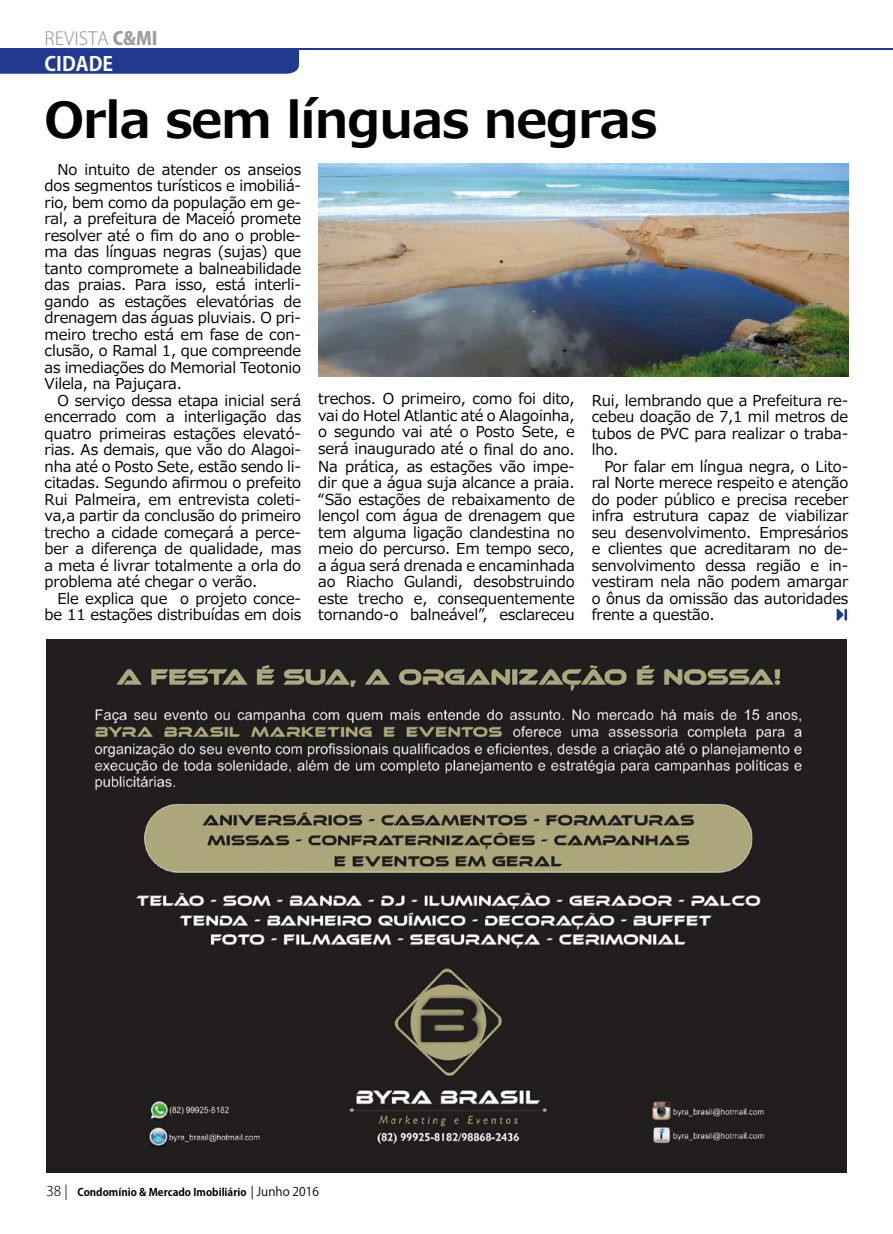
<style>
.page{position:relative;width:893px;height:1234px;background:#fff}
.page>*{position:absolute;margin:0;border:0;box-sizing:border-box;transform-origin:0 0}
.t1{font:700 49.5px "Meiryo UI";letter-spacing:-.02em;color:#000}
.t2{font:700 19.5px "Koz Go Pr 6 N";color:#fff}
.t3{font:300 18px "Koz Go Pr 6 N";color:#9d9d9c}
.t4{font:15px/16.5px "Meiryo UI";letter-spacing:-.01em;color:#000;text-align:justify}
.t5{font:700 10.5px "Koz Go Pr 6 N";color:#000}
.s1{font-weight:800}
.s2{font-weight:300;font-size:13.5px}
.s3{font-weight:400;font-size:12px}
</style>
<div class="page">
<img style="left:318px;top:163px;width:530px;height:213px">
<svg style="left:837px;top:608px;width:10px;height:12px"></svg>
<img style="left:46px;top:639px;width:801px;height:533px">
<hr style="left:0;top:48px;width:893px;height:1px;background:#213a8f">
<div style="left:0;top:50px;width:299px;height:23px;background:#213a8f"></div>
<p class="t3" style="left:45px;top:28px;width:114px">REVISTA <span class="s1">C&amp;MI</span></p>
<h2 class="t2" style="left:45px;top:51px;width:142px">INSERIR T TULO</h2>
<h2 class="t2" style="left:45px;top:53px;width:70px">CIDADE</h2>
<h1 class="t1" style="left:45px;top:85px;width:614px">Orla sem línguas negras</h1>
<p class="t4" style="left:45px;top:162px;width:258px;text-indent:13px">No intuito de atender os anseios dos segmentos turísticos e imobiliá&shy;rio, bem como da população em ge&shy;ral, a prefeitura de Maceió promete resolver até o fim do ano o proble&shy;ma das línguas negras (sujas) que tanto compromete a balneabilidade das praias. Para isso, está interli&shy;gando as estações elevatórias de drenagem das águas pluviais. O pri&shy;meiro trecho está em fase de con&shy;clusão, o Ramal 1, que compreende as imediações do Memorial Teotonio Vilela, na Pajuçara.</p>
<p class="t4" style="left:45px;top:393px;width:258px;text-indent:13px">O serviço dessa etapa inicial será encerrado com a interligação das quatro primeiras estações elevató&shy;rias. As demais, que vão do Alagoi&shy;nha até o Posto Sete, estão sendo li&shy;citadas. Segundo afirmou o prefeito Rui Palmeira, em entrevista coleti&shy;va,a partir da conclusão do primeiro trecho a cidade começará a perce&shy;ber a diferença de qualidade, mas a meta é livrar totalmente a orla do problema até chegar o verão.</p>
<p class="t4" style="left:45px;top:591px;width:258px;text-align:right">Ele explica que o projeto conce&shy;be 11 estações distribuídas em dois</p>
<p class="t4" style="left:318px;top:391px;width:258px">trechos. O primeiro, como foi dito, vai do Hotel Atlantic até o Alagoinha, o segundo vai até o Posto Sete, e será inaugurado até o final do ano.</p>
<p class="t4" style="left:318px;top:458px;width:258px">Na prática, as estações vão impe&shy;dir que a água suja alcance a praia. “São estações de rebaixamento de lençol com água de drenagem que tem alguma ligação clandestina no meio do percurso. Em tempo seco, a água será drenada e encaminhada ao Riacho Gulandi, desobstruindo este trecho e, consequentemente tornando-o balneável”, esclareceu</p>
<p class="t4" style="left:592px;top:392px;width:258px">Rui, lembrando que a Prefeitura re&shy;cebeu doação de 7,1 mil metros de tubos de PVC para realizar o traba&shy;lho.</p>
<p class="t4" style="left:592px;top:458px;width:258px;text-indent:13px">Por falar em língua negra, o Lito&shy;ral Norte merece respeito e atenção do poder público e precisa receber infra estrutura capaz de viabilizar seu desenvolvimento. Empresários e clientes que acreditaram no de&shy;senvolvimento dessa região e in&shy;vestiram nela não podem amargar o ônus da omissão das autoridades frente a questão.</p>
<p class="t5" style="left:46px;top:1185px;width:274px"><span class="s2">38 |</span> Condomínio &amp; Mercado Imobiliário <span class="s3">| Junho 2016</span></p>
</div>
